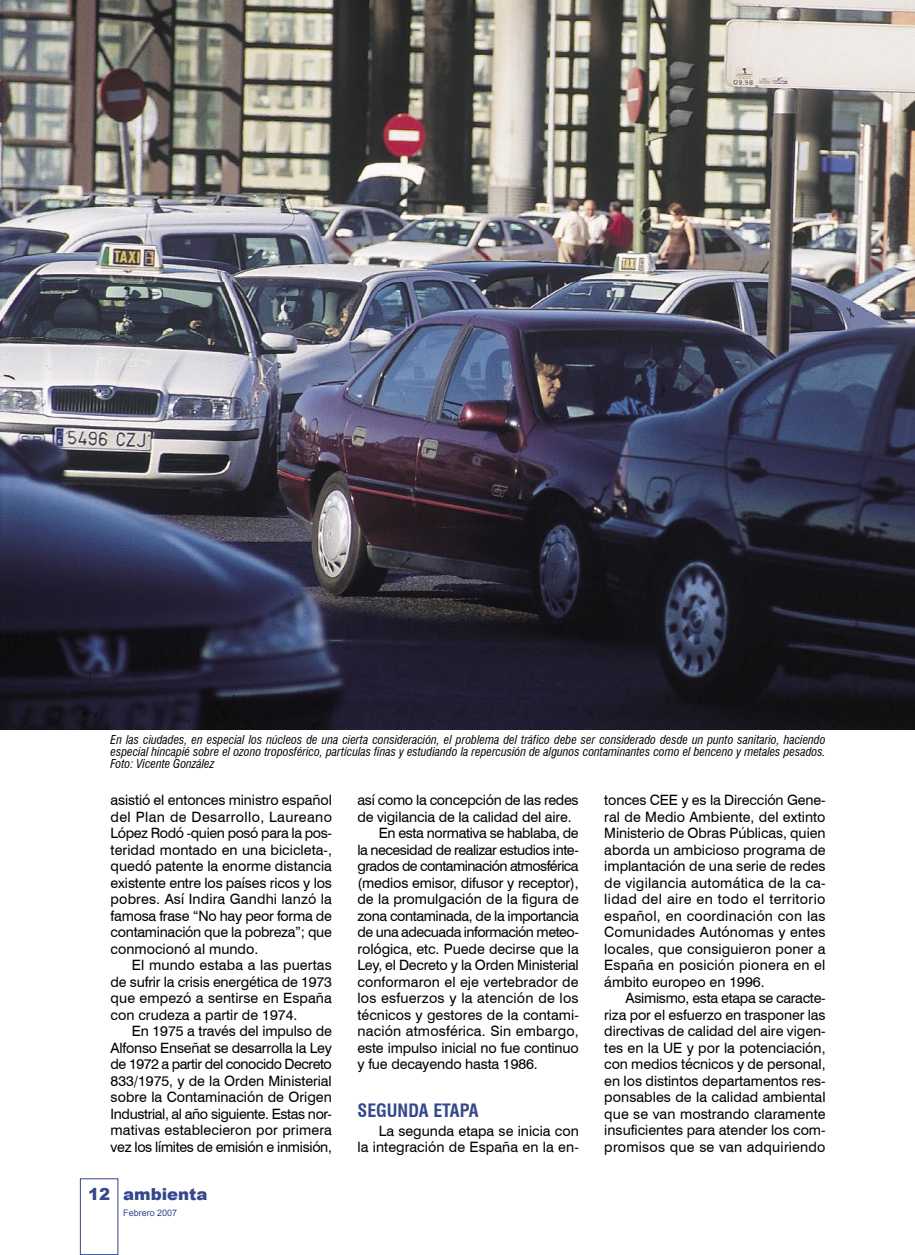
<style>
.page{position:relative;width:915px;height:1255px;background:#fff}
.page>*{position:absolute;margin:0;border:0;box-sizing:border-box;transform-origin:0 0}
.Ladillo{font:700 condensed 18px "Swiss 721 BT";color:#36478b}
.t1{font:900 16.5px "Arial";color:#36478b}
.Texto_general{font:14.25px/16.5px "Swiss 721 BT";color:#000;text-align:justify}
.Pié_de_foto{font:italic condensed 12px/12px "Swiss 721 BT";color:#000;text-align:justify}
.t2{font:9px "Arial";color:#36478b}
</style>
<div class="page">
<div style="left:80px;top:1178px;width:38px;height:76px;border:1px solid #36478b"></div>
<img style="left:0;top:0;width:914px;height:729px">
<p class="Pié_de_foto" style="left:111px;top:733px;width:716px">En las ciudades, en especial los núcleos de una cierta consideración, el problema del tráfico debe ser considerado desde un punto sanitario, haciendo especial hincapié sobre el ozono troposférico, partículas finas y estudiando la repercusión de algunos contaminantes como el benceno y metales pesados.<br>Foto: Vicente González</p>
<p class="Texto_general" style="left:111px;top:791px;width:223px">asistió el entonces ministro español del Plan de Desarrollo, Laureano López Rodó -quien posó para la pos&shy;teridad montado en una bicicleta-, quedó patente la enorme distancia existente entre los países ricos y los pobres. Así Indira Gandhi lanzó la famosa frase “No hay peor forma de contaminación que la pobreza”; que conmocionó al mundo.</p>
<p class="Texto_general" style="left:111px;top:956px;width:223px;text-indent:21px">El mundo estaba a las puertas de sufrir la crisis energética de 1973 que empezó a sentirse en España con crudeza a partir de 1974.</p>
<p class="Texto_general" style="left:111px;top:1022px;width:223px;text-indent:21px">En 1975 a través del impulso de Alfonso Enseñat se desarrolla la Ley de 1972 a partir del conocido Decreto 833/1975, y de la Orden Ministerial sobre la Contaminación de Origen Industrial, al año siguiente. Estas nor&shy;mativas establecieron por primera vez los límites de emisión e inmisión,</p>
<p class="t1" style="left:88px;top:1181px;width:24px">12</p>
<p class="t1" style="left:123px;top:1181px;width:86px">ambienta</p>
<p class="t2" style="left:123px;top:1207px;width:56px">Febrero 2007</p>
<p class="Texto_general" style="left:357px;top:791px;width:223px">así como la concepción de las redes de vigilancia de la calidad del aire.</p>
<p class="Texto_general" style="left:357px;top:824px;width:223px;text-indent:21px">En esta normativa se hablaba, de la necesidad de realizar estudios inte&shy;grados de contaminación atmosférica (medios emisor, difusor y receptor), de la promulgación de la figura de zona contaminada, de la importancia de una adecuada información meteo&shy;rológica, etc. Puede decirse que la Ley, el Decreto y la Orden Ministerial conformaron el eje vertebrador de los esfuerzos y la atención de los técnicos y gestores de la contami&shy;nación atmosférica. Sin embargo, este impulso inicial no fue continuo y fue decayendo hasta 1986.</p>
<p class="Ladillo" style="left:357px;top:1099px;width:123px">SEGUNDA ETAPA</p>
<p class="Texto_general" style="left:357px;top:1122px;width:223px;text-align:right">La segunda etapa se inicia con<br>la integración de España en la en-</p>
<p class="Texto_general" style="left:604px;top:791px;width:223px">tonces CEE y es la Dirección Gene&shy;ral de Medio Ambiente, del extinto Ministerio de Obras Públicas, quien aborda un ambicioso programa de implantación de una serie de redes de vigilancia automática de la ca&shy;lidad del aire en todo el territorio español, en coordinación con las Comunidades Autónomas y entes locales, que consiguieron poner a España en posición pionera en el ámbito europeo en 1996.</p>
<p class="Texto_general" style="left:604px;top:989px;width:223px;text-indent:21px">Asimismo, esta etapa se caracte&shy;riza por el esfuerzo en trasponer las directivas de calidad del aire vigen&shy;tes en la UE y por la potenciación, con medios técnicos y de personal, en los distintos departamentos res&shy;ponsables de la calidad ambiental que se van mostrando claramente insuficientes para atender los com&shy;promisos que se van adquiriendo</p>
</div>
